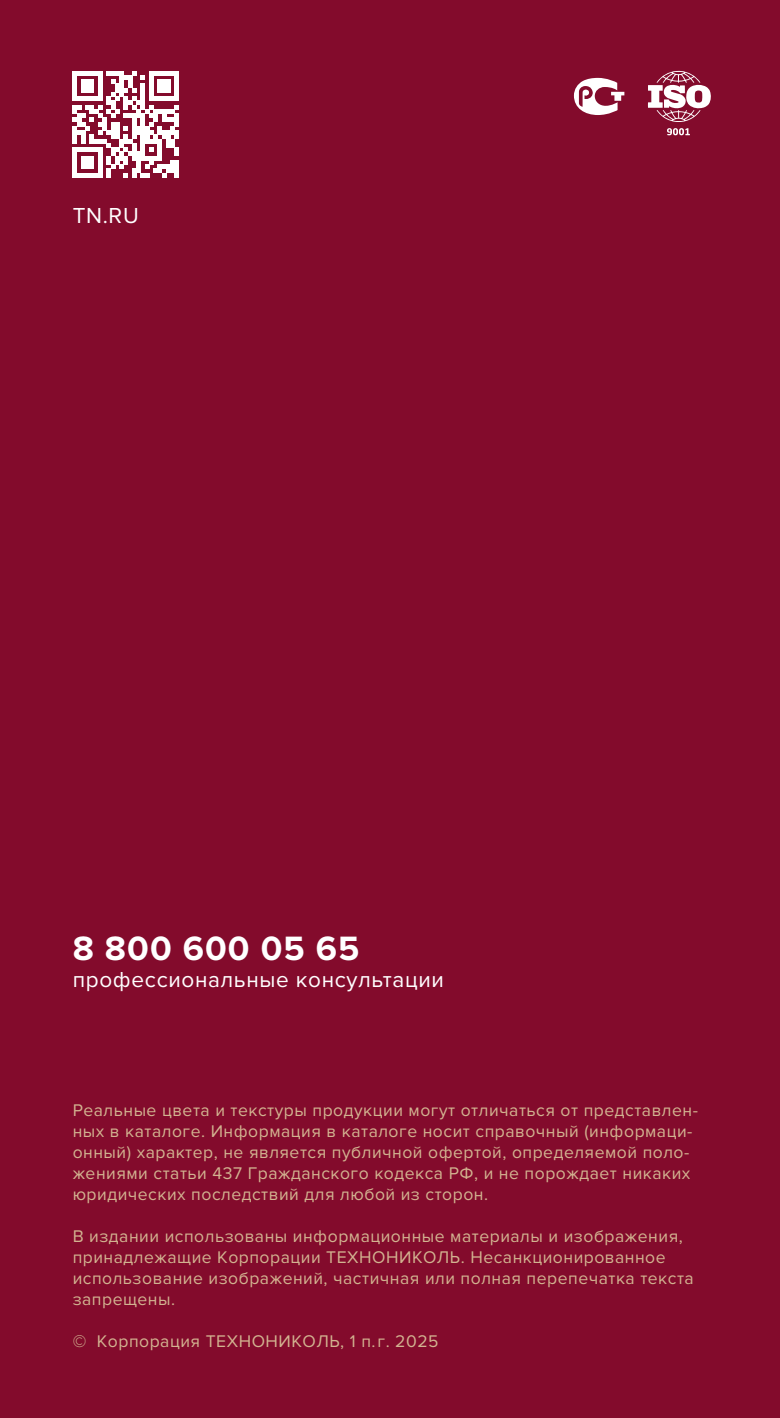
<style>
.page{position:relative;width:780px;height:1418px;background:#fff}
.page>*{position:absolute;margin:0;border:0;box-sizing:border-box;transform-origin:0 0}
.t1{font:700 35px "Proxima Nova";letter-spacing:.03em;color:#fff}
.t2{font:22.5px "Proxima Nova";letter-spacing:.03em;color:#fff}
.t3{font:17.5px/21px "Proxima Nova";letter-spacing:.03em;color:#d2b390}
</style>
<div class="page">
<div style="left:0;top:0;width:780px;height:1417px;background:#830b2c"></div>
<svg style="left:73px;top:71px;width:106px;height:106px"></svg>
<svg style="left:574px;top:78px;width:50px;height:37px"></svg>
<svg style="left:648px;top:71px;width:63px;height:64px"></svg>
<p class="t2" style="left:73px;top:203px;width:68px">TN.RU</p>
<h1 class="t1" style="left:73px;top:928px;width:288px">8 800 600 05 65</h1>
<p class="t2" style="left:73px;top:966px;width:373px">профессиональные консультации</p>
<p class="t3" style="left:73px;top:1099px;width:626px">Реальные цвета и текстуры продукции могут отличаться от представлен&shy;ных в каталоге. Информация в каталоге носит справочный (информаци&shy;онный) характер, не является публичной офертой, определяемой поло&shy;жениями статьи 437 Гражданского кодекса РФ, и не порождает никаких юридических последствий для любой из сторон.</p>
<p class="t3" style="left:73px;top:1225px;width:622px">В издании использованы информационные материалы и изображения, принадлежащие Корпорации ТЕХНОНИКОЛЬ. Несанкционированное использование изображений, частичная или полная перепечатка текста запрещены.</p>
<p class="t3" style="left:73px;top:1330px;width:367px">© Корпорация ТЕХНОНИКОЛЬ, 1 п. г. 2025</p>
</div>
